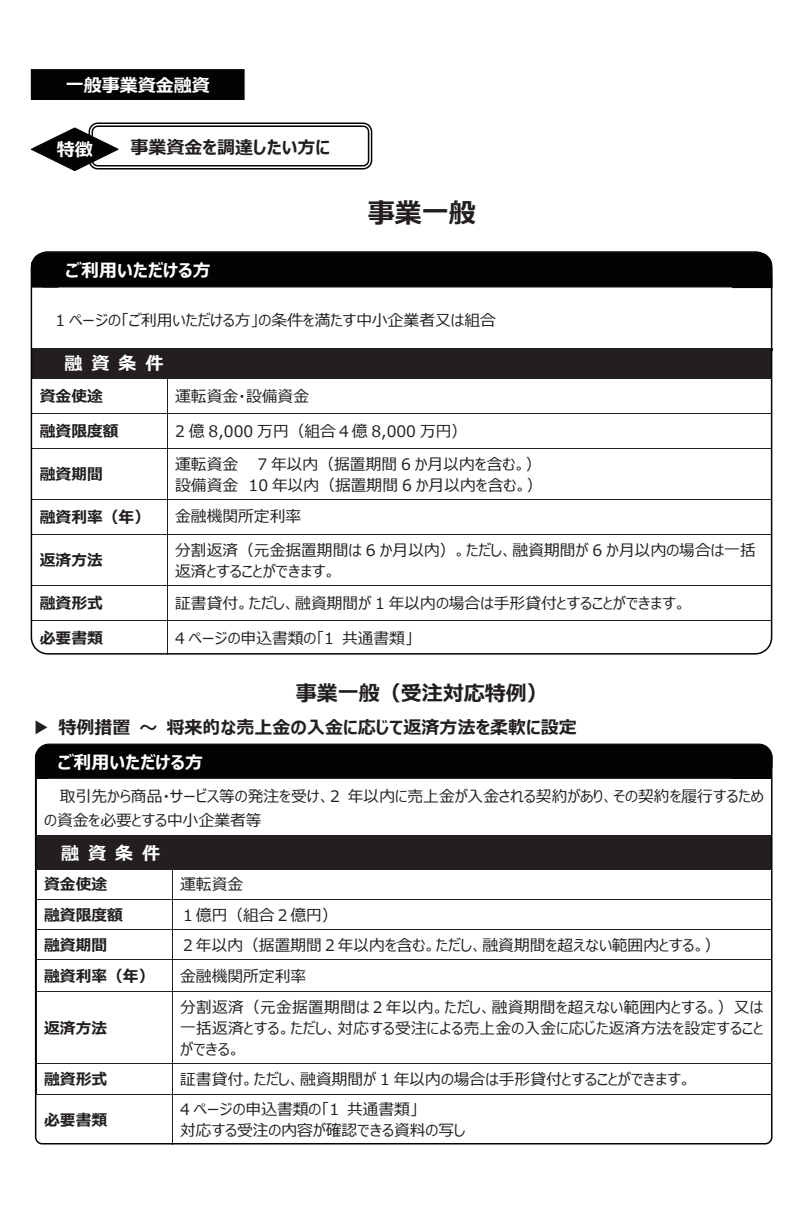
<style>
.page{position:relative;width:808px;height:1212px;background:#fff}
.page>*{position:absolute;margin:0;border:0;box-sizing:border-box;transform-origin:0 0}
.t1{font:700 27px "Meiryo UI";color:#231f20}
.t2{font:700 21px "Meiryo UI";color:#231f20}
.t3{font:700 18px "Meiryo UI";color:#231f20}
.t4{font:700 18px "Meiryo UI";color:#fff}
.t5{font:15.75px/21px "Meiryo UI";color:#231f20}
.t6{font:700 15.75px "Meiryo UI";color:#231f20}
</style>
<div class="page">
<div style="left:32px;top:349px;width:739px;height:29px;background:#231f20"></div>
<hr style="left:32px;top:348px;width:740px;height:3px;background:#231f20">
<hr style="left:32px;top:378px;width:135px;height:1px;background:#231f20">
<hr style="left:167px;top:378px;width:604px;height:1px;background:#231f20">
<hr style="left:167px;top:383px;width:1px;height:30px;background:#231f20">
<hr style="left:32px;top:413px;width:135px;height:1px;background:#231f20">
<hr style="left:167px;top:413px;width:604px;height:1px;background:#231f20">
<hr style="left:167px;top:418px;width:1px;height:30px;background:#231f20">
<hr style="left:31px;top:448px;width:136px;height:1px;background:#231f20">
<hr style="left:167px;top:448px;width:604px;height:1px;background:#231f20">
<hr style="left:167px;top:453px;width:1px;height:46px;background:#231f20">
<hr style="left:32px;top:499px;width:135px;height:1px;background:#231f20">
<hr style="left:167px;top:499px;width:605px;height:1px;background:#231f20">
<hr style="left:167px;top:504px;width:1px;height:30px;background:#231f20">
<hr style="left:32px;top:534px;width:135px;height:1px;background:#231f20">
<hr style="left:167px;top:534px;width:605px;height:1px;background:#231f20">
<hr style="left:167px;top:539px;width:1px;height:46px;background:#231f20">
<hr style="left:32px;top:585px;width:135px;height:1px;background:#231f20">
<hr style="left:167px;top:585px;width:605px;height:1px;background:#231f20">
<hr style="left:167px;top:590px;width:1px;height:30px;background:#231f20">
<hr style="left:32px;top:620px;width:135px;height:1px;background:#231f20">
<hr style="left:167px;top:620px;width:605px;height:1px;background:#231f20">
<hr style="left:167px;top:625px;width:1px;height:30px;background:#231f20">
<div style="left:44px;top:840px;width:720px;height:24px;background:#231f20"></div>
<div style="left:36px;top:835px;width:736px;height:5px;background:#231f20"></div>
<div style="left:36px;top:864px;width:736px;height:5px;background:#231f20"></div>
<hr style="left:36px;top:869px;width:136px;height:1px;background:#231f20">
<hr style="left:172px;top:869px;width:599px;height:1px;background:#231f20">
<hr style="left:36px;top:899px;width:136px;height:1px;background:#231f20">
<hr style="left:172px;top:899px;width:599px;height:1px;background:#231f20">
<hr style="left:36px;top:929px;width:136px;height:1px;background:#231f20">
<hr style="left:172px;top:929px;width:599px;height:1px;background:#231f20">
<hr style="left:36px;top:959px;width:136px;height:1px;background:#231f20">
<hr style="left:172px;top:959px;width:599px;height:1px;background:#231f20">
<hr style="left:36px;top:991px;width:136px;height:1px;background:#231f20">
<svg style="left:172px;top:870px;width:1px;height:126px"></svg>
<hr style="left:172px;top:991px;width:599px;height:1px;background:#231f20">
<hr style="left:172px;top:996px;width:1px;height:67px;background:#231f20">
<hr style="left:36px;top:1063px;width:136px;height:1px;background:#231f20">
<hr style="left:172px;top:1063px;width:599px;height:1px;background:#231f20">
<hr style="left:36px;top:1093px;width:136px;height:1px;background:#231f20">
<svg style="left:172px;top:1064px;width:1px;height:35px"></svg>
<hr style="left:172px;top:1093px;width:600px;height:1px;background:#231f20">
<hr style="left:172px;top:1099px;width:1px;height:46px;background:#231f20">
<svg style="left:30px;top:122px;width:342px;height:49px"></svg>
<div style="left:31px;top:70px;width:213px;height:29px;background:#030303"></div>
<div style="left:31px;top:69px;width:214px;height:31px;border:1px solid #030303"></div>
<div style="left:36px;top:744px;width:736px;height:34px;background:#030303;border-radius:13px"></div>
<div style="left:35px;top:743px;width:737px;height:36px;border:1px solid #030303;border-radius:13px"></div>
<div style="left:732px;top:767px;width:40px;height:12px;background:#030303"></div>
<div style="left:35px;top:767px;width:13px;height:11px;background:#030303"></div>
<div style="left:32px;top:253px;width:740px;height:34px;background:#030303;border-radius:13px"></div>
<div style="left:31px;top:252px;width:741px;height:35px;border:1px solid #030303;border-radius:13px"></div>
<div style="left:732px;top:276px;width:40px;height:12px;background:#030303"></div>
<div style="left:32px;top:275px;width:26px;height:12px;background:#030303"></div>
<p class="t4" style="left:66px;top:73px;width:146px">一般事業資金融資</p>
<p class="t4" style="left:57px;top:137px;width:37px">特徴</p>
<p class="t3" style="left:131px;top:135px;width:201px">事業資金を調達したい方に</p>
<p class="t4" style="left:65px;top:258px;width:147px">ご利用いただける方</p>
<h1 class="t1" style="left:368px;top:195px;width:109px">事業一般</h1>
<p class="t5" style="left:56px;top:311px;width:442px">1 ページの「ご利用いただける方」の条件を満たす中小企業者又は組合</p>
<p class="t4" style="left:65px;top:351px;width:100px">融資条件</p>
<p class="t6" style="left:40px;top:385px;width:64px">資金使途</p>
<p class="t5" style="left:175px;top:387px;width:135px">運転資金・設備資金</p>
<p class="t6" style="left:40px;top:420px;width:80px">融資限度額</p>
<p class="t5" style="left:175px;top:422px;width:294px">2 億 8,000 万円（組合４億 8,000 万円）</p>
<p class="t6" style="left:40px;top:463px;width:64px">融資期間</p>
<p class="t5" style="left:175px;top:454px;width:369px">運転資金 7 年以内（据置期間 6 か月以内を含む。）設備資金 10 年以内（据置期間 6 か月以内を含む。）</p>
<p class="t6" style="left:40px;top:506px;width:112px">融資利率（年）</p>
<p class="t5" style="left:175px;top:507px;width:127px">金融機関所定利率</p>
<p class="t6" style="left:40px;top:549px;width:64px">返済方法</p>
<p class="t5" style="left:175px;top:540px;width:582px">分割返済（元金据置期間は 6 か月以内）。ただし、融資期間が 6 か月以内の場合は一括返済とすることができます。</p>
<p class="t6" style="left:40px;top:592px;width:64px">融資形式</p>
<p class="t5" style="left:175px;top:594px;width:512px">証書貸付。ただし、融資期間が 1 年以内の場合は手形貸付とすることができます。</p>
<p class="t6" style="left:40px;top:627px;width:64px">必要書類</p>
<p class="t5" style="left:175px;top:629px;width:239px">4 ページの申込書類の「1 共通書類」</p>
<h2 class="t2" style="left:296px;top:679px;width:253px">事業一般（受注対応特例）</h2>
<p class="t3" style="left:31px;top:715px;width:547px">▶ 特例措置～将来的な売上金の入金に応じて返済方法を柔軟に設定</p>
<p class="t4" style="left:58px;top:749px;width:147px">ご利用いただける方</p>
<p class="t5" style="left:44px;top:785px;width:721px;line-height:24px;text-indent:16px">取引先から商品・サービス等の発注を受け、2 年以内に売上金が入金される契約があり、その契約を履行するための資金を必要とする中小企業者等</p>
<p class="t4" style="left:61px;top:840px;width:100px">融資条件</p>
<p class="t6" style="left:44px;top:874px;width:64px">資金使途</p>
<p class="t5" style="left:180px;top:875px;width:64px">運転資金</p>
<p class="t6" style="left:44px;top:904px;width:80px">融資限度額</p>
<p class="t5" style="left:180px;top:905px;width:159px">１億円（組合２億円）</p>
<p class="t6" style="left:44px;top:934px;width:64px">融資期間</p>
<p class="t5" style="left:180px;top:936px;width:542px">２年以内（据置期間２年以内を含む。ただし、融資期間を超えない範囲内とする。）</p>
<p class="t6" style="left:44px;top:965px;width:112px">融資利率（年）</p>
<p class="t5" style="left:180px;top:966px;width:128px">金融機関所定利率</p>
<p class="t6" style="left:44px;top:1017px;width:64px">返済方法</p>
<p class="t5" style="left:180px;top:997px;width:585px;text-align:justify">分割返済（元金据置期間は２年以内。ただし、融資期間を超えない範囲内とする。）又は一括返済とする。ただし、対応する受注による売上金の入金に応じた返済方法を設定することができる。</p>
<p class="t6" style="left:44px;top:1068px;width:64px">融資形式</p>
<p class="t5" style="left:180px;top:1070px;width:512px">証書貸付。ただし、融資期間が 1 年以内の場合は手形貸付とすることができます。</p>
<p class="t6" style="left:44px;top:1109px;width:64px">必要書類</p>
<p class="t5" style="left:180px;top:1100px;width:287px">4 ページの申込書類の「1 共通書類」<br>対応する受注の内容が確認できる資料の写し</p>
</div>
